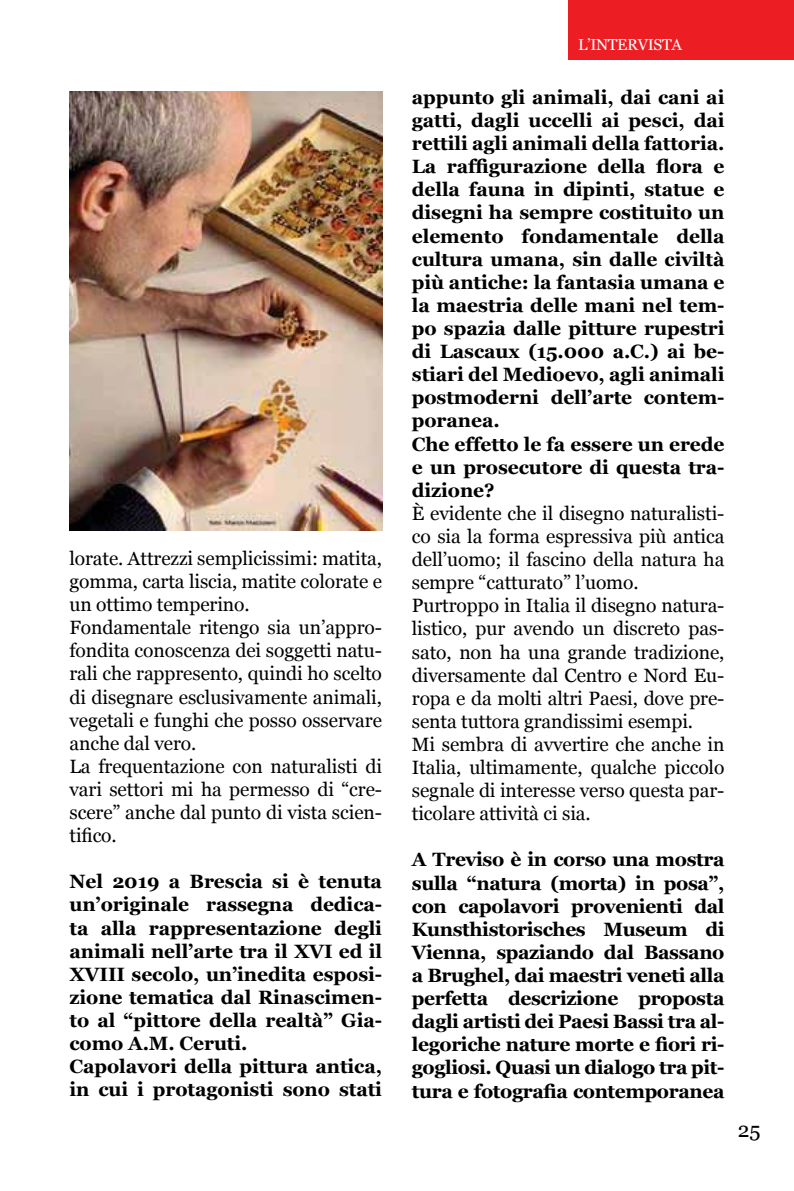
<style>
.page{position:relative;width:794px;height:1191px;background:#fff}
.page>*{position:absolute;margin:0;border:0;box-sizing:border-box;transform-origin:0 0}
.t1{font:21px "Georgia";color:#000}
.t2{font:700 19.25px/23.1px "Georgia";letter-spacing:-.005em;color:#000}
.t3{font:19.25px/23.1px "Georgia";letter-spacing:-.005em;color:#000}
.t4{font:15.75px "Georgia";letter-spacing:-.025em;color:#fff}
</style>
<div class="page">
<div style="left:568px;top:0;width:226px;height:60px;background:#ed1d24"></div>
<img style="left:69px;top:91px;width:313px;height:439px">
<p class="t3" style="left:69px;top:546px;width:314px">lorate. Attrezzi semplicissimi: matita, gomma, carta liscia, matite colorate e un ottimo temperino.<br>Fondamentale ritengo sia un’appro&shy;fondita conoscenza dei soggetti natu&shy;rali che rappresento, quindi ho scelto di disegnare esclusivamente animali, vegetali e funghi che posso osservare anche dal vero.<br>La frequentazione con naturalisti di vari settori mi ha permesso di “cre&shy;scere” anche dal punto di vista scien&shy;tifico.</p>
<p class="t2" style="left:69px;top:870px;width:314px">Nel 2019 a Brescia si è tenuta un’originale rassegna dedica&shy;ta alla rappresentazione degli animali nell’arte tra il XVI ed il<br>XVIII secolo, un’inedita esposi&shy;zione tematica dal Rinascimen&shy;to al “pittore della realtà” Gia&shy;como A.M. Ceruti.<br>Capolavori della pittura antica, in cui i protagonisti sono stati</p>
<p class="t4" style="left:578px;top:35px;width:105px">L’INTERVISTA</p>
<p class="t2" style="left:412px;top:86px;width:314px">appunto gli animali, dai cani ai gatti, dagli uccelli ai pesci, dai rettili agli animali della fattoria.<br>La raffigurazione della flora e della fauna in dipinti, statue e disegni ha sempre costituito un elemento fondamentale della cultura umana, sin dalle civiltà più antiche: la fantasia umana e la maestria delle mani nel tem&shy;po spazia dalle pitture rupestri di Lascaux (15.000 a.C.) ai be&shy;stiari del Medioevo, agli animali postmoderni dell’arte contem&shy;poranea.<br>Che effetto le fa essere un erede e un prosecutore di questa tra&shy;dizione?</p>
<p class="t3" style="left:412px;top:501px;width:314px">È evidente che il disegno naturalisti&shy;co sia la forma espressiva più antica dell’uomo; il fascino della natura ha sempre “catturato” l’uomo.<br>Purtroppo in Italia il disegno natura&shy;listico, pur avendo un discreto pas&shy;sato, non ha una grande tradizione, diversamente dal Centro e Nord Eu&shy;ropa e da molti altri Paesi, dove pre&shy;senta tuttora grandissimi esempi.<br>Mi sembra di avvertire che anche in Italia, ultimamente, qualche piccolo segnale di interesse verso questa par&shy;ticolare attività ci sia.</p>
<p class="t2" style="left:412px;top:848px;width:314px;text-align:justify">A Treviso è in corso una mostra sulla “natura (morta) in posa”, con capolavori provenienti dal Kunsthistorisches Museum di Vienna, spaziando dal Bassano a Brughel, dai maestri veneti alla perfetta descrizione proposta dagli artisti dei Paesi Bassi tra al&shy;legoriche nature morte e fiori ri&shy;gogliosi. Quasi un dialogo tra pit&shy;tura e fotografia contemporanea</p>
<p class="t1" style="left:738px;top:1118px;width:24px">25</p>
</div>
